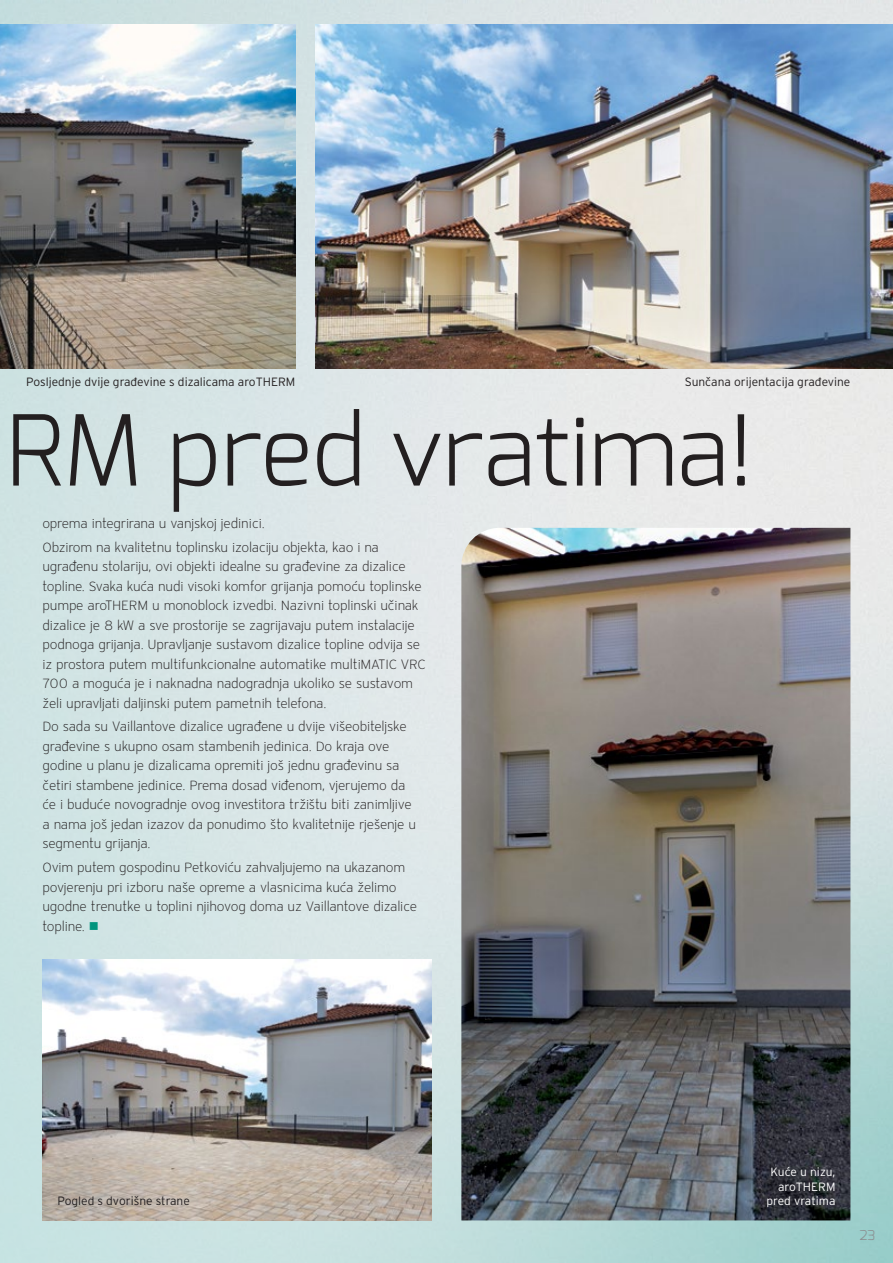
<style>
.page{position:relative;width:893px;height:1263px;background:#fff}
.page>*{position:absolute;margin:0;border:0;box-sizing:border-box;transform-origin:0 0}
.t1{font:300 97.5px "Exo";color:#231f20}
.t2{font:13.5px/19.5px "Vaillant 13 Light TID";letter-spacing:-.015em;color:#231f20}
.t3{font:300 13.5px "Exo";color:#8a8c8e}
.t4{font:300 12px "Interstate OT";color:#231f20}
.t5{font:300 12px/14.4px "Interstate OT";color:#fff;text-align:right}
.s1{color:#00947d}
</style>
<div class="page">
<img style="left:0;top:0;width:893px;height:1263px">
<img style="left:461px;top:528px;width:389px;height:692px">
<img style="left:0;top:25px;width:295px;height:344px">
<img style="left:315px;top:25px;width:578px;height:344px">
<img style="left:43px;top:960px;width:389px;height:260px">
<p class="t4" style="left:26px;top:375px;width:271px">Posljednje dvije građevine s dizalicama aroTHERM</p>
<p class="t4" style="left:685px;top:375px;width:167px">Sunčana orijentacija građevine</p>
<h1 class="t1" style="left:7px;top:388px;width:749px">RM pred vratima!</h1>
<p class="t2" style="left:43px;top:511px;width:338px;line-height:23.7px">oprema integrirana u vanjskoj jedinici.<br>Obzirom na kvalitetnu toplinsku izolaciju objekta, kao i na</p>
<p class="t2" style="left:43px;top:556px;width:385px">ugrađenu stolariju, ovi objekti idealne su građevine za dizalice topline. Svaka kuća nudi visoki komfor grijanja pomoću toplinske pumpe aroTHERM u monoblock izvedbi. Nazivni toplinski učinak dizalice je 8 kW a sve prostorije se zagrijavaju putem instalacije podnoga grijanja. Upravljanje sustavom dizalice topline odvija se iz prostora putem multifunkcionalne automatike multiMATIC VRC 700 a moguća je i naknadna nadogradnja ukoliko se sustavom želi upravljati daljinski putem pametnih telefona.</p>
<p class="t2" style="left:43px;top:717px;width:375px">Do sada su Vaillantove dizalice ugrađene u dvije višeobiteljske građevine s ukupno osam stambenih jedinica. Do kraja ove godine u planu je dizalicama opremiti još jednu građevinu sa četiri stambene jedinice. Prema dosad viđenom, vjerujemo da će i buduće novogradnje ovog investitora tržištu biti zanimljive a nama još jedan izazov da ponudimo što kvalitetnije rješenje u segmentu grijanja.</p>
<p class="t2" style="left:43px;top:857px;width:376px">Ovim putem gospodinu Petkoviću zahvaljujemo na ukazanom povjerenju pri izboru naše opreme a vlasnicima kuća želimo ugodne trenutke u toplini njihovog doma uz Vaillantove dizalice topline. <span class="s1">■</span></p>
<p class="t4" style="left:58px;top:1193px;width:134px">Pogled s dvorišne strane</p>
<p class="t5" style="left:766px;top:1165px;width:70px">Kuće u nizu, aroTHERM pred vratima</p>
<p class="t3" style="left:859px;top:1227px;width:18px">23</p>
</div>
